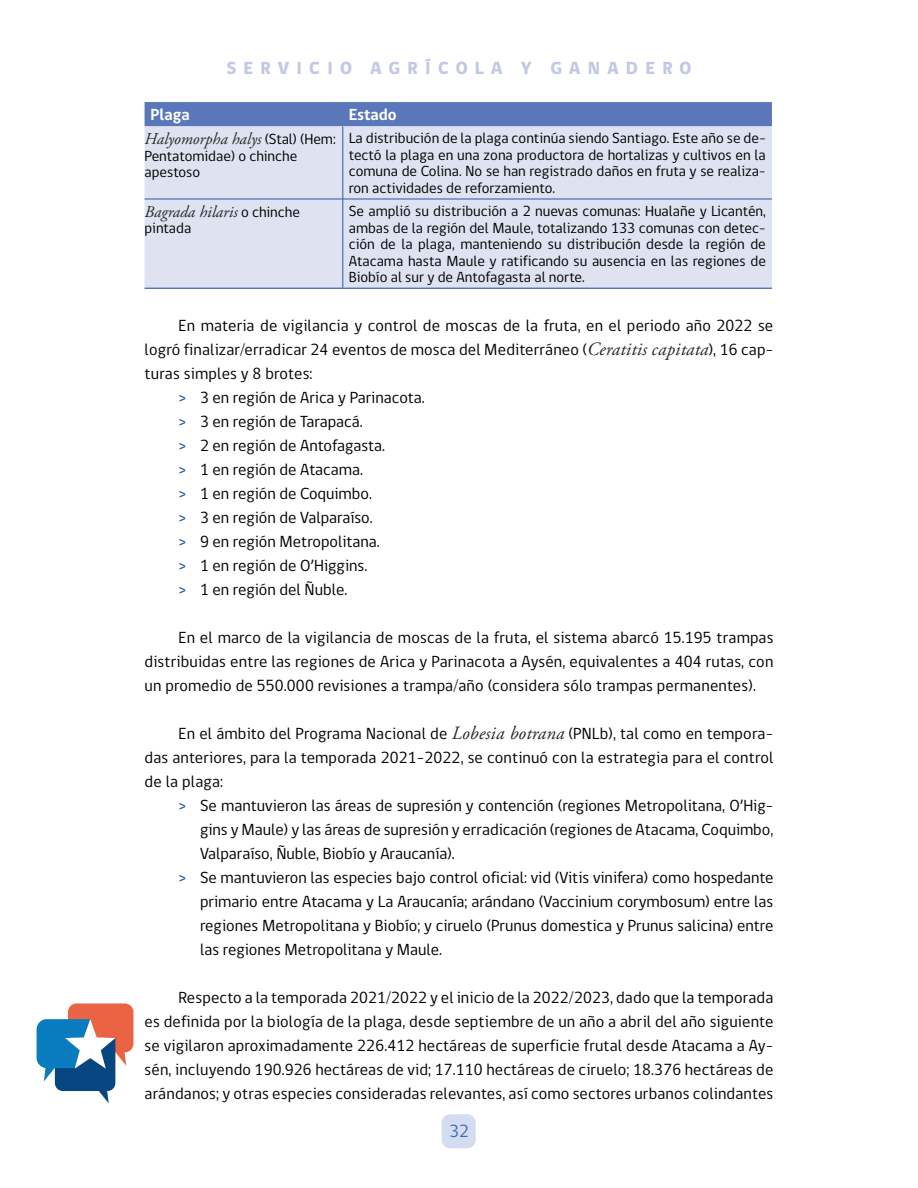
<style>
.page{position:relative;width:918px;height:1188px;background:#fff}
.page>*{position:absolute;margin:0;border:0;box-sizing:border-box;transform-origin:0 0}
.t1{font:800 18px "gob CL";letter-spacing:.4em;color:#c1c9e4}
.t2{font:18px "gob CL";color:#4169b0}
.t3{font:16.5px/24px "gob CL";color:#000;text-align:justify}
.t4{font:italic 16.5px "Adobe Garamond Pro";color:#282827}
.t5{font:700 16.5px "gob CL";color:#fff}
.t6{font:15px/16.5px "gob CL";color:#000;text-align:justify}
.s1{font-family:"gob CL";font-style:normal;font-size:15px;color:#000}
.s2{font-family:"Adobe Garamond Pro";font-style:italic;font-size:18.75px;color:#282827}
.s3{color:#215aa8}
</style>
<div class="page">
<div style="left:442px;top:1114px;width:34px;height:34px;background:#d3dcf0;border-radius:9px"></div>
<div style="left:68px;top:1003px;width:65px;height:49px;background:#ea6443;border-radius:9px"></div>
<svg style="left:37px;top:1019px;width:89px;height:84px"></svg>
<div style="left:145px;top:102px;width:627px;height:24px;background:#5a78b9"></div>
<div style="left:145px;top:126px;width:627px;height:162px;background:#dfe3f1"></div>
<hr style="left:342px;top:126px;width:1px;height:73px;background:#215aa8">
<hr style="left:342px;top:199px;width:1px;height:89px;background:#215aa8">
<hr style="left:145px;top:199px;width:198px;height:1px;background:#215aa8">
<hr style="left:343px;top:199px;width:429px;height:1px;background:#215aa8">
<hr style="left:145px;top:288px;width:198px;height:1px;background:#215aa8">
<hr style="left:343px;top:288px;width:429px;height:1px;background:#215aa8">
<p class="t1" style="left:226px;top:56px;width:467px">SERVICIO AGRÍCOLA Y GANADERO</p>
<p class="t5" style="left:151px;top:104px;width:41px">Plaga</p>
<p class="t5" style="left:349px;top:104px;width:50px">Estado</p>
<p class="t4" style="left:145px;top:129px;width:193px">Halyomorpha halys <span class="s1">(Stal) (Hem:</span></p>
<p class="t6" style="left:145px;top:148px;width:154px">Pentatomidae) o chinche apestoso</p>
<p class="t6" style="left:349px;top:131px;width:419px">La distribución de la plaga continúa siendo Santiago. Este año se de&shy;tectó la plaga en una zona productora de hortalizas y cultivos en la comuna de Colina. No se han registrado daños en fruta y se realiza&shy;ron actividades de reforzamiento.</p>
<p class="t4" style="left:145px;top:202px;width:157px">Bagrada hilaris <span class="s1">o chinche</span></p>
<p class="t6" style="left:145px;top:221px;width:48px">pintada</p>
<p class="t6" style="left:349px;top:203px;width:419px">Se amplió su distribución a 2 nuevas comunas: Hualañe y Licantén, ambas de la región del Maule, totalizando 133 comunas con detec&shy;ción de la plaga, manteniendo su distribución desde la región de Atacama hasta Maule y ratificando su ausencia en las regiones de Biobío al sur y de Antofagasta al norte.</p>
<p class="t3" style="left:179px;top:314px;width:596px">En materia de vigilancia y control de moscas de la fruta, en el periodo año 2022 se</p>
<p class="t3" style="left:145px;top:338px;width:630px">logró finalizar/erradicar 24 eventos de mosca del Mediterráneo (<span class="s2">Ceratitis capitata</span>), 16 cap-</p>
<p class="t3" style="left:145px;top:362px;width:170px">turas simples y 8 brotes:</p>
<p class="t3" style="left:179px;top:386px;width:247px"><span class="s3">&gt;</span> 3 en región de Arica y Parinacota.</p>
<p class="t3" style="left:179px;top:410px;width:185px"><span class="s3">&gt;</span> 3 en región de Tarapacá.</p>
<p class="t3" style="left:179px;top:434px;width:208px"><span class="s3">&gt;</span> 2 en región de Antofagasta.</p>
<p class="t3" style="left:179px;top:458px;width:186px"><span class="s3">&gt;</span> 1 en región de Atacama.</p>
<p class="t3" style="left:179px;top:482px;width:194px"><span class="s3">&gt;</span> 1 en región de Coquimbo.</p>
<p class="t3" style="left:179px;top:506px;width:195px"><span class="s3">&gt;</span> 3 en región de Valparaíso.</p>
<p class="t3" style="left:179px;top:530px;width:202px"><span class="s3">&gt;</span> 9 en región Metropolitana.</p>
<p class="t3" style="left:179px;top:554px;width:190px"><span class="s3">&gt;</span> 1 en región de O’Higgins.</p>
<p class="t3" style="left:179px;top:578px;width:170px"><span class="s3">&gt;</span> 1 en región del Ñuble.</p>
<p class="t3" style="left:145px;top:626px;width:630px;text-indent:34px">En el marco de la vigilancia de moscas de la fruta, el sistema abarcó 15.195 trampas distribuidas entre las regiones de Arica y Parinacota a Aysén, equivalentes a 404 rutas, con un promedio de 550.000 revisiones a trampa/año (considera sólo trampas permanentes).</p>
<p class="t3" style="left:145px;top:722px;width:630px;text-indent:34px">En el ámbito del Programa Nacional de <span class="s2">Lobesia botrana</span> (PNLb), tal como en tempora&shy;das anteriores, para la temporada 2021-2022, se continuó con la estrategia para el control de la plaga:</p>
<p class="t3" style="left:179px;top:794px;width:596px"><span class="s3">&gt;</span> Se mantuvieron las áreas de supresión y contención (regiones Metropolitana, O’Hig-</p>
<p class="t3" style="left:200px;top:818px;width:575px">gins y Maule) y las áreas de supresión y erradicación (regiones de Atacama, Coquimbo,</p>
<p class="t3" style="left:200px;top:842px;width:256px">Valparaíso, Ñuble, Biobío y Araucanía).</p>
<p class="t3" style="left:179px;top:866px;width:596px"><span class="s3">&gt;</span> Se mantuvieron las especies bajo control oficial: vid (Vitis vinifera) como hospedante</p>
<p class="t3" style="left:200px;top:890px;width:575px">primario entre Atacama y La Araucanía; arándano (Vaccinium corymbosum) entre las</p>
<p class="t3" style="left:200px;top:914px;width:575px">regiones Metropolitana y Biobío; y ciruelo (Prunus domestica y Prunus salicina) entre</p>
<p class="t3" style="left:200px;top:938px;width:244px">las regiones Metropolitana y Maule.</p>
<p class="t3" style="left:145px;top:986px;width:630px;text-indent:34px">Respecto a la temporada 2021/2022 y el inicio de la 2022/2023, dado que la temporada es definida por la biología de la plaga, desde septiembre de un año a abril del año siguiente se vigilaron aproximadamente 226.412 hectáreas de superficie frutal desde Atacama a Ay&shy;sén, incluyendo 190.926 hectáreas de vid; 17.110 hectáreas de ciruelo; 18.376 hectáreas de arándanos; y otras especies consideradas relevantes, así como sectores urbanos colindantes</p>
<p class="t2" style="left:450px;top:1118px;width:21px">32</p>
</div>
